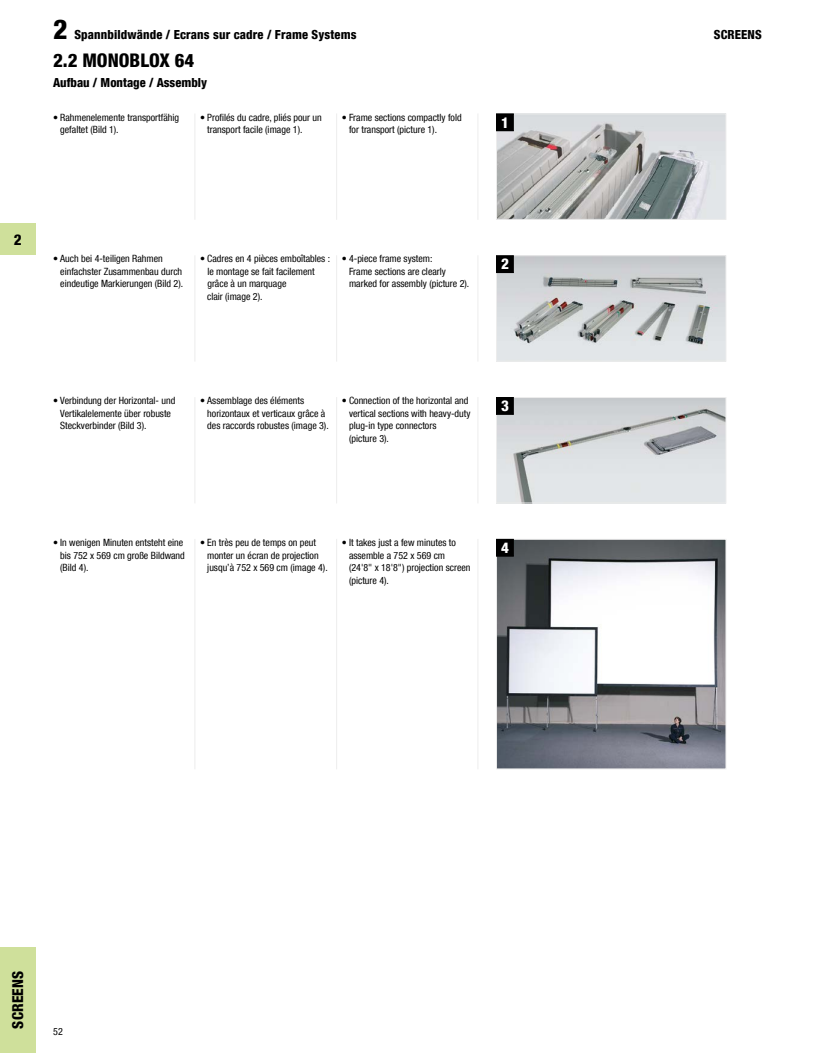
<style>
.page{position:relative;width:815px;height:1053px;background:#fff}
.page>*{position:absolute;margin:0;border:0;box-sizing:border-box;transform-origin:0 0}
.t1{font:800 condensed 18.75px "Helvetica Neue LT Com";color:#000}
.t2{font:800 condensed 15px "Helvetica Neue LT Com";letter-spacing:.01em;color:#000}
.t3{font:800 condensed 15px "Helvetica Neue LT Com";color:#fff}
.t4{font:800 condensed 12.5px "Helvetica Neue LT Com";letter-spacing:.01em;color:#000}
.t5{font:condensed 10px/12.5px "Helvetica Neue LT Com";color:#000}
.s1{font-size:27.5px}
</style>
<div class="page">
<hr style="left:194px;top:113px;width:1px;height:107px;background:#ededed">
<hr style="left:336px;top:113px;width:1px;height:107px;background:#ededed">
<hr style="left:477px;top:113px;width:1px;height:107px;background:#ededed">
<hr style="left:194px;top:255px;width:1px;height:106px;background:#ededed">
<hr style="left:336px;top:255px;width:1px;height:106px;background:#ededed">
<hr style="left:477px;top:255px;width:1px;height:106px;background:#ededed">
<hr style="left:194px;top:397px;width:1px;height:106px;background:#ededed">
<hr style="left:336px;top:397px;width:1px;height:106px;background:#ededed">
<hr style="left:477px;top:397px;width:1px;height:106px;background:#ededed">
<hr style="left:194px;top:539px;width:1px;height:230px;background:#ededed">
<hr style="left:336px;top:539px;width:1px;height:230px;background:#ededed">
<hr style="left:477px;top:539px;width:1px;height:230px;background:#ededed">
<img style="left:498px;top:115px;width:226px;height:103px">
<div style="left:496px;top:113px;width:230px;height:107px;border:1px solid #ededed"></div>
<img style="left:498px;top:257px;width:226px;height:102px">
<div style="left:496px;top:255px;width:230px;height:106px;border:1px solid #ededed"></div>
<img style="left:498px;top:399px;width:226px;height:102px">
<div style="left:496px;top:397px;width:230px;height:106px;border:1px solid #ededed"></div>
<img style="left:498px;top:541px;width:226px;height:226px">
<div style="left:496px;top:539px;width:230px;height:230px;border:1px solid #ededed"></div>
<div style="left:497px;top:114px;width:16px;height:17px;background:#000"></div>
<div style="left:496px;top:113px;width:18px;height:18px;border:1px solid #000"></div>
<div style="left:497px;top:256px;width:16px;height:16px;background:#000"></div>
<div style="left:496px;top:255px;width:18px;height:18px;border:1px solid #000"></div>
<div style="left:497px;top:397px;width:16px;height:17px;background:#000"></div>
<div style="left:496px;top:397px;width:18px;height:18px;border:1px solid #000"></div>
<div style="left:497px;top:539px;width:16px;height:17px;background:#000"></div>
<div style="left:496px;top:539px;width:18px;height:17px;border:1px solid #000"></div>
<div style="left:0;top:946px;width:35px;height:106px;background:#cfe09b"></div>
<div style="left:0;top:223px;width:35px;height:32px;background:#cfe09b"></div>
<p class="t4" style="left:53px;top:27px;width:305px"><span class="s1">2</span> Spannbildwände / Ecrans sur cadre / Frame Systems</p>
<h1 class="t1" style="left:53px;top:48px;width:143px">2.2 MONOBLOX 64</h1>
<p class="t4" style="left:53px;top:75px;width:156px">Aufbau / Montage / Assembly</p>
<p class="t5" style="left:60px;top:111px;width:120px;text-indent:-7px">• Rahmenelemente transportfähig gefaltet (Bild 1).</p>
<p class="t5" style="left:207px;top:111px;width:116px;text-indent:-7px">• Profilés du cadre, pliés pour un transport facile (image 1).</p>
<p class="t5" style="left:349px;top:111px;width:114px;text-indent:-7px">• Frame sections compactly fold for transport (picture 1).</p>
<h2 class="t3" style="left:501px;top:113px;width:9px">1</h2>
<h2 class="t2" style="left:14px;top:230px;width:9px">2</h2>
<p class="t5" style="left:60px;top:252px;width:124px;text-indent:-7px">• Auch bei 4-teiligen Rahmen einfachster Zusammenbau durch eindeutige Markierungen (Bild 2).</p>
<p class="t5" style="left:207px;top:252px;width:124px;text-indent:-7px">• Cadres en 4 pièces emboîtables : le montage se fait facilement grâce à un marquage<br>clair (image 2).</p>
<p class="t5" style="left:349px;top:252px;width:122px;text-indent:-7px">• 4-piece frame system:<br>Frame sections are clearly marked for assembly (picture 2).</p>
<h2 class="t3" style="left:501px;top:255px;width:9px">2</h2>
<p class="t5" style="left:60px;top:394px;width:117px;text-indent:-7px">• Verbindung der Horizontal- und<br>Vertikalelemente über robuste<br>Steckverbinder (Bild 3).</p>
<p class="t5" style="left:207px;top:394px;width:123px;text-indent:-7px">• Assemblage des éléments horizontaux et verticaux grâce à des raccords robustes (image 3).</p>
<p class="t5" style="left:349px;top:394px;width:123px;text-indent:-7px">• Connection of the horizontal and vertical sections with heavy-duty plug-in type connectors<br>(picture 3).</p>
<h2 class="t3" style="left:501px;top:397px;width:9px">3</h2>
<p class="t5" style="left:60px;top:536px;width:126px;text-indent:-7px">• In wenigen Minuten entsteht eine bis 752 x 569 cm große Bildwand (Bild 4).</p>
<p class="t5" style="left:207px;top:536px;width:122px;text-indent:-7px">• En très peu de temps on peut monter un écran de projection jusqu’à 752 x 569 cm (image 4).</p>
<p class="t5" style="left:349px;top:536px;width:123px;text-indent:-7px">• It takes just a few minutes to assemble a 752 x 569 cm (24'8" x 18'8") projection screen (picture 4).</p>
<h2 class="t3" style="left:501px;top:538px;width:9px">4</h2>
<h2 class="t2" style="left:9px;top:1028px;width:59px;rotate:-90deg">SCREENS</h2>
<p class="t5" style="left:53px;top:1025px;width:11px">52</p>
<p class="t4" style="left:714px;top:27px;width:49px">SCREENS</p>
</div>
